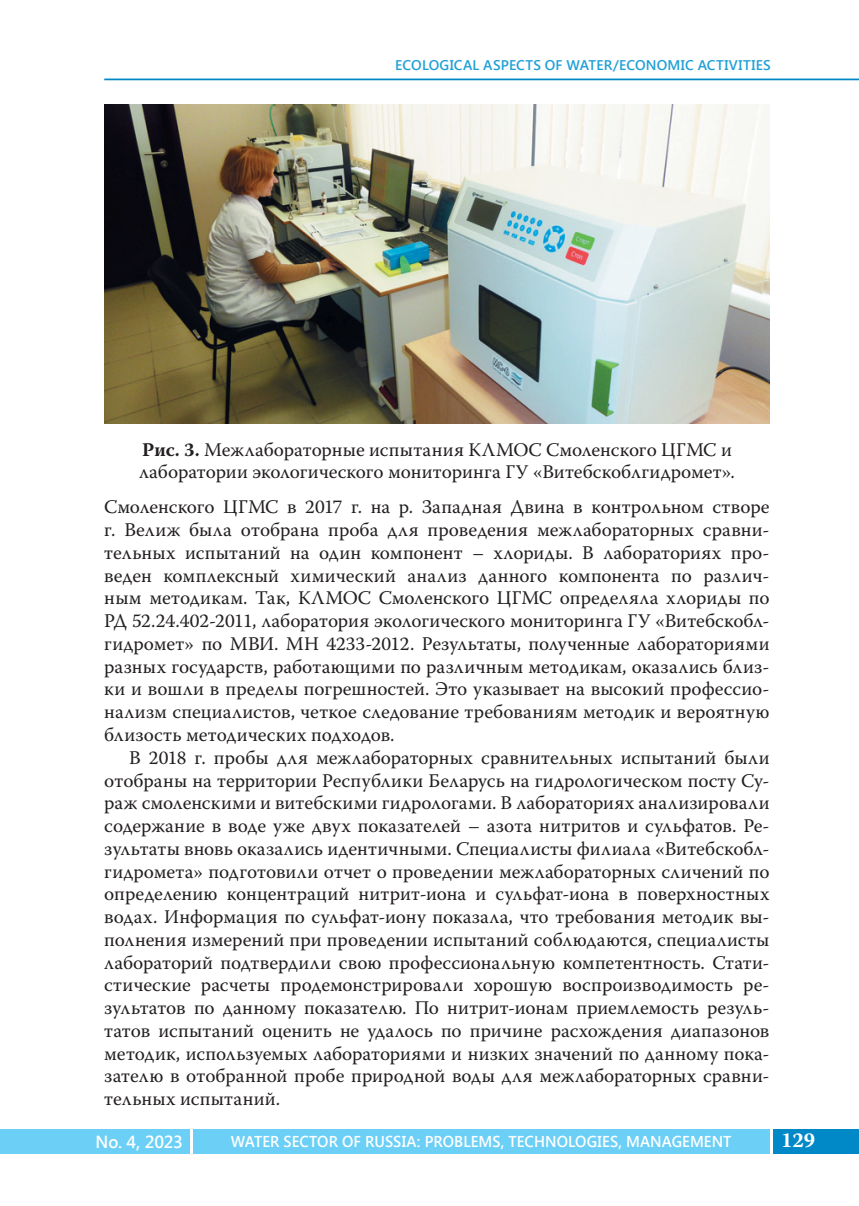
<style>
.page{position:relative;width:859px;height:1206px;background:#fff}
.page>*{position:absolute;margin:0;border:0;box-sizing:border-box;transform-origin:0 0}
.t1{font:700 21px "Warnock Pro";color:#fff}
.t2{font:19.25px/22.8px "Warnock Pro";letter-spacing:.005em;color:#231f20}
.t3{font:600 17.5px "Segoe UI";letter-spacing:-.02em;color:#fff;scale:.96 1}
.t4{font:600 15.75px "Segoe UI";letter-spacing:.005em;color:#fff;scale:.95 1}
.t5{font:600 14px "Segoe UI";letter-spacing:.015em;color:#1fa0d5}
.s1{font-weight:700}
</style>
<div class="page">
<div style="left:193px;top:1128px;width:576px;height:25px;background:#6bcff6"></div>
<div style="left:772px;top:1128px;width:86px;height:25px;background:#0088c7"></div>
<div style="left:0;top:1128px;width:189px;height:25px;background:#6bcff6"></div>
<hr style="left:104px;top:79px;width:754px;height:1px;background:#0088c7">
<img style="left:104px;top:104px;width:665px;height:319px">
<p class="t5" style="left:395px;top:55px;width:377px">ECOLOGICAL ASPECTS OF WATER/ECONOMIC ACTIVITIES</p>
<p class="t2" style="left:139px;top:439px;width:597px"><span class="s1">Рис. 3.</span> Межлабораторные испытания КЛМОС Смоленского ЦГМС и лаборатории экологического мониторинга ГУ «Витебскоблгидромет».</p>
<p class="t2" style="left:104px;top:497px;width:666px">Смоленского ЦГМС в 2017 г. на р. Западная Двина в контрольном створе</p>
<p class="t2" style="left:104px;top:520px;width:666px">г. Велиж была отобрана проба для проведения межлабораторных сравни-</p>
<p class="t2" style="left:104px;top:543px;width:666px">тельных испытаний на один компонент – хлориды. В лабораториях про-</p>
<p class="t2" style="left:104px;top:565px;width:666px">веден комплексный химический анализ данного компонента по различ-</p>
<p class="t2" style="left:104px;top:588px;width:666px">ным методикам. Так, КЛМОС Смоленского ЦГМС определяла хлориды по</p>
<p class="t2" style="left:104px;top:611px;width:666px">РД 52.24.402-2011, лаборатория экологического мониторинга ГУ «Витебскобл-</p>
<p class="t2" style="left:104px;top:634px;width:666px">гидромет» по МВИ. МН 4233-2012. Результаты, полученные лабораториями</p>
<p class="t2" style="left:104px;top:656px;width:666px">разных государств, работающими по различным методикам, оказались близ-</p>
<p class="t2" style="left:104px;top:679px;width:666px">ки и вошли в пределы погрешностей. Это указывает на высокий профессио-</p>
<p class="t2" style="left:104px;top:702px;width:666px">нализм специалистов, четкое следование требованиям методик и вероятную</p>
<p class="t2" style="left:104px;top:725px;width:292px">близость методических подходов.</p>
<p class="t2" style="left:129px;top:747px;width:641px">В 2018 г. пробы для межлабораторных сравнительных испытаний были</p>
<p class="t2" style="left:104px;top:770px;width:666px">отобраны на территории Республики Беларусь на гидрологическом посту Су-</p>
<p class="t2" style="left:104px;top:793px;width:666px">раж смоленскими и витебскими гидрологами. В лабораториях анализировали</p>
<p class="t2" style="left:104px;top:816px;width:666px">содержание в воде уже двух показателей – азота нитритов и сульфатов. Ре-</p>
<p class="t2" style="left:104px;top:838px;width:666px">зультаты вновь оказались идентичными. Специалисты филиала «Витебскобл-</p>
<p class="t2" style="left:104px;top:861px;width:666px">гидромета» подготовили отчет о проведении межлабораторных сличений по</p>
<p class="t2" style="left:104px;top:884px;width:666px">определению концентраций нитрит-иона и сульфат-иона в поверхностных</p>
<p class="t2" style="left:104px;top:907px;width:666px">водах. Информация по сульфат-иону показала, что требования методик вы-</p>
<p class="t2" style="left:104px;top:929px;width:666px">полнения измерений при проведении испытаний соблюдаются, специалисты</p>
<p class="t2" style="left:104px;top:952px;width:666px">лабораторий подтвердили свою профессиональную компетентность. Стати-</p>
<p class="t2" style="left:104px;top:975px;width:666px">стические расчеты продемонстрировали хорошую воспроизводимость ре-</p>
<p class="t2" style="left:104px;top:998px;width:666px">зультатов по данному показателю. По нитрит-ионам приемлемость резуль-</p>
<p class="t2" style="left:104px;top:1020px;width:666px">татов испытаний оценить не удалось по причине расхождения диапазонов</p>
<p class="t2" style="left:104px;top:1043px;width:666px">методик, используемых лабораториями и низких значений по данному пока-</p>
<p class="t2" style="left:104px;top:1066px;width:666px">зателю в отобранной пробе природной воды для межлабораторных сравни-</p>
<p class="t2" style="left:104px;top:1089px;width:177px">тельных испытаний.</p>
<p class="t3" style="left:96px;top:1128px;width:92px">No. 4, 2023</p>
<p class="t4" style="left:231px;top:1129px;width:528px">WATER SECTOR OF RUSSIA: PROBLEMS, TECHNOLOGIES, MANAGEMENT</p>
<p class="t1" style="left:780px;top:1132px;width:36px">129</p>
</div>
